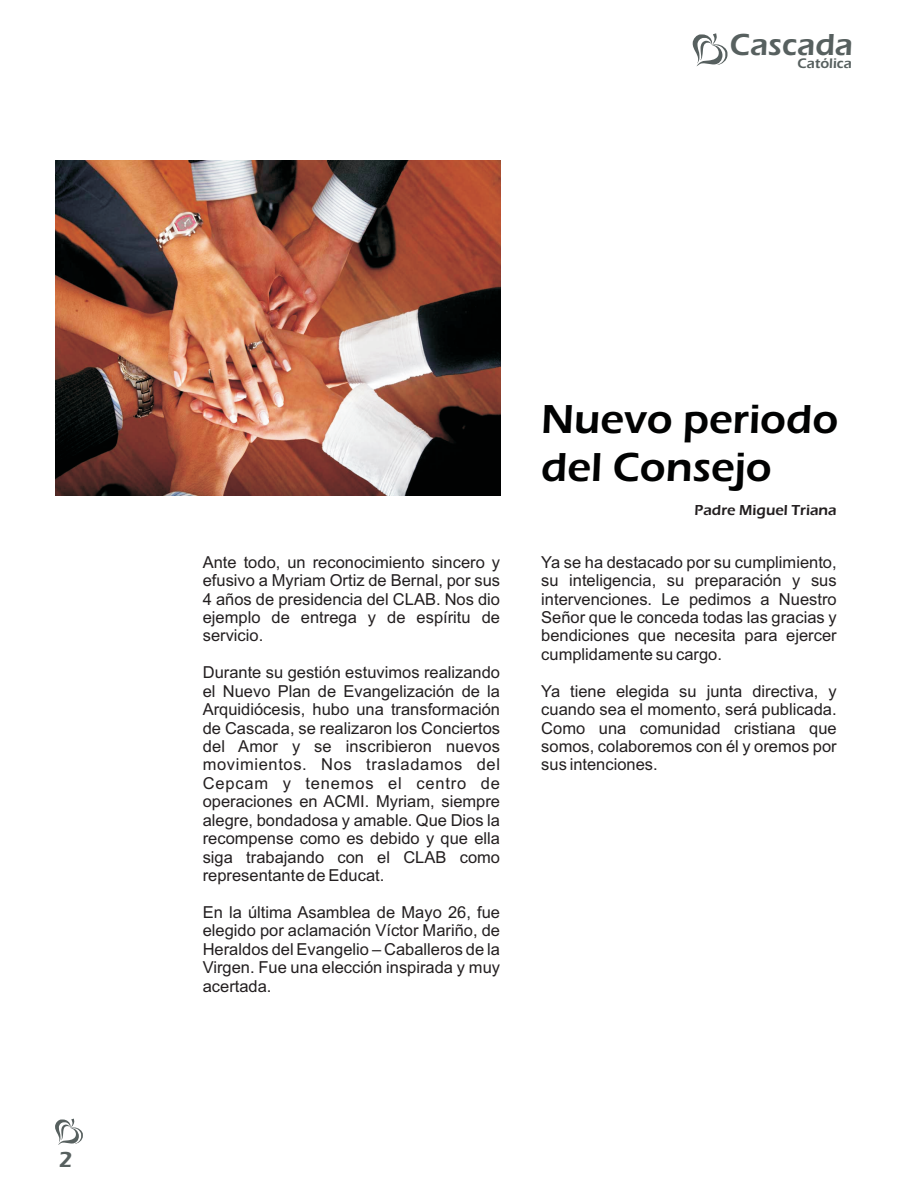
<style>
.page{position:relative;width:918px;height:1188px;background:#fff}
.page>*{position:absolute;margin:0;border:0;box-sizing:border-box;transform-origin:0 0}
.t1{font:600 42px/47.7px "Eras ITC";color:#010202}
.t2{font:600 31.5px "Eras ITC";color:#57605f}
.t3{font:600 22.5px "Eras ITC";color:#57605f}
.t4{font:16.5px/18.5px "Arial";color:#231f20;text-align:justify}
.t5{font:600 15px "Eras ITC";color:#231f20}
.t6{font:600 14.4px "Eras ITC";color:#57605f}
</style>
<div class="page">
<svg style="left:693px;top:33px;width:34px;height:33px"></svg>
<svg style="left:55px;top:1119px;width:28px;height:26px"></svg>
<img style="left:55px;top:160px;width:445px;height:335px">
<h2 class="t2" style="left:730px;top:34px;width:125px">Cascada</h2>
<p class="t6" style="left:798px;top:58px;width:56px">Católica</p>
<h3 class="t3" style="left:59px;top:1151px;width:15px">2</h3>
<p class="t4" style="left:203px;top:554px;width:299px">Ante todo, un reconocimiento sincero y efusivo a Myriam Ortiz de Bernal, por sus 4 años de presidencia del CLAB. Nos dio ejemplo de entrega y de espíritu de servicio.</p>
<p class="t4" style="left:203px;top:665px;width:299px">Durante su gestión estuvimos realizando el Nuevo Plan de Evangelización de la Arquidiócesis, hubo una transformación de Cascada, se realizaron los Conciertos del Amor y se inscribieron nuevos movimientos. Nos trasladamos del Cepcam y tenemos el centro de operaciones en ACMI. Myriam, siempre alegre, bondadosa y amable. Que Dios la recompense como es debido y que ella siga trabajando con el CLAB como representante de Educat.</p>
<p class="t4" style="left:203px;top:904px;width:299px">En la última Asamblea de Mayo 26, fue elegido por aclamación Víctor Mariño, de Heraldos del Evangelio – Caballeros de la Virgen. Fue una elección inspirada y muy acertada.</p>
<h1 class="t1" style="left:541px;top:400px;width:299px">Nuevo periodo del Consejo</h1>
<p class="t5" style="left:695px;top:505px;width:144px">Padre Miguel Triana</p>
<p class="t4" style="left:541px;top:554px;width:297px">Ya se ha destacado por su cumplimiento, su inteligencia, su preparación y sus intervenciones. Le pedimos a Nuestro Señor que le conceda todas las gracias y bendiciones que necesita para ejercer cumplidamente su cargo.</p>
<p class="t4" style="left:541px;top:683px;width:297px">Ya tiene elegida su junta directiva, y cuando sea el momento, será publicada.<br>Como una comunidad cristiana que somos, colaboremos con él y oremos por sus intenciones.</p>
</div>
